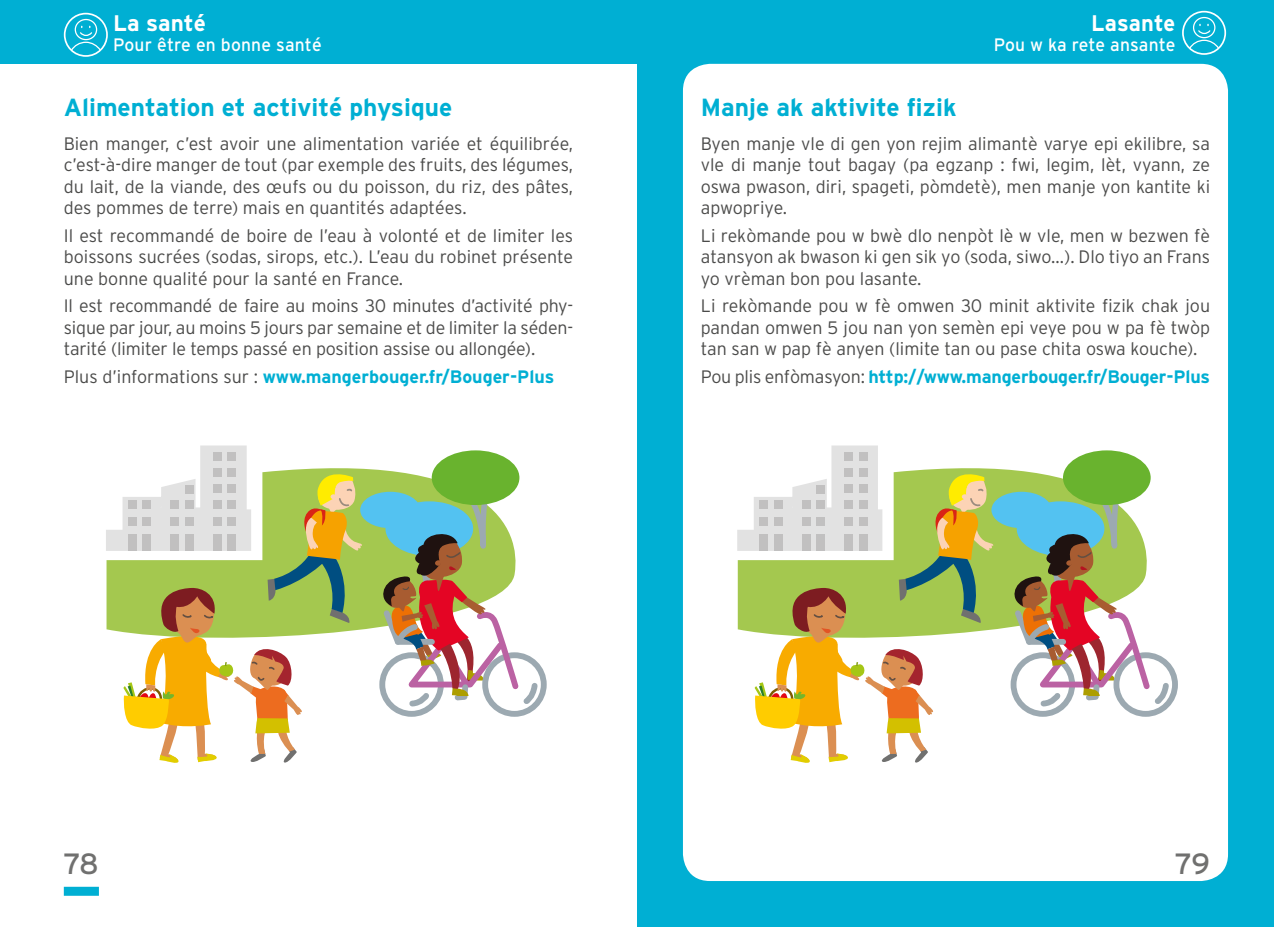
<style>
.page{position:relative;width:1274px;height:927px;background:#fff}
.page>*{position:absolute;margin:0;border:0;box-sizing:border-box;transform-origin:0 0}
.t1{font:29.25px "Interstate";color:#70706f}
.t2{font:700 24.75px "Interstate";color:#00afd3}
.t3{font:700 22.5px "Interstate";color:#fff}
.t4{font:300 18px/21.4px "Interstate";color:#4b4b4a;text-align:justify}
.t5{font:700 18px "Interstate";letter-spacing:-.01em;color:#00afd3}
.t6{font:18px "Interstate";letter-spacing:.01em;color:#fff}
.s1{font-weight:300;color:#4b4b4a}
</style>
<div class="page">
<div style="left:0;top:0;width:1273px;height:64px;background:#00afd3"></div>
<div style="left:637px;top:0;width:636px;height:926px;background:#00afd3"></div>
<div style="left:682px;top:64px;width:545px;height:816px;background:#fff;border-radius:27px"></div>
<div style="left:64px;top:886px;width:35px;height:9px;background:#00afd3"></div>
<div style="left:64px;top:13px;width:44px;height:44px;border:2px solid #fff;border-radius:50%"></div>
<div style="left:75px;top:19px;width:22px;height:21px;border:1px solid #fff;border-radius:50%"></div>
<svg style="left:70px;top:26px;width:32px;height:26px"></svg>
<div style="left:1181px;top:11px;width:44px;height:44px;border:2px solid #fff;border-radius:50%"></div>
<div style="left:1192px;top:17px;width:23px;height:21px;border:1px solid #fff;border-radius:50%"></div>
<svg style="left:1187px;top:24px;width:32px;height:26px"></svg>
<svg style="left:363px;top:450px;width:155px;height:180px;fill:#a4c84f"></svg>
<div style="left:431px;top:450px;width:88px;height:55px;background:#69b32e;border-radius:50%"></div>
<div style="left:360px;top:491px;width:60px;height:37px;background:#53c2f1;border-radius:50%"></div>
<div style="left:482px;top:652px;width:64px;height:64px;border:6px solid #9ca9b1;border-radius:50%"></div>
<svg style="left:378px;top:471px;width:163px;height:246px"></svg>
<svg style="left:106px;top:445px;width:257px;height:318px"></svg>
<svg style="left:993px;top:450px;width:157px;height:180px;fill:#a4c84f"></svg>
<div style="left:1062px;top:450px;width:88px;height:55px;background:#69b32e;border-radius:50%"></div>
<div style="left:991px;top:491px;width:60px;height:37px;background:#53c2f1;border-radius:50%"></div>
<div style="left:1113px;top:652px;width:64px;height:64px;border:6px solid #9ca9b1;border-radius:50%"></div>
<svg style="left:1009px;top:471px;width:163px;height:246px"></svg>
<svg style="left:737px;top:445px;width:256px;height:318px"></svg>
<p class="t3" style="left:113px;top:10px;width:94px">La santé</p>
<p class="t6" style="left:113px;top:35px;width:210px">Pour être en bonne santé</p>
<h2 class="t2" style="left:64px;top:93px;width:390px">Alimentation et activité physique</h2>
<p class="t4" style="left:64px;top:133px;width:510px">Bien manger, c’est avoir une alimentation variée et équilibrée, c’est-à-dire manger de tout (par exemple des fruits, des légumes, du lait, de la viande, des œufs ou du poisson, du riz, des pâtes, des pommes de terre) mais en quantités adaptées.</p>
<p class="t4" style="left:64px;top:224px;width:510px">Il est recommandé de boire de l’eau à volonté et de limiter les boissons sucrées (sodas, sirops, etc.). L’eau du robinet présente une bonne qualité pour la santé en France.</p>
<p class="t4" style="left:64px;top:295px;width:510px">Il est recommandé de faire au moins 30 minutes d’activité phy&shy;sique par jour, au moins 5 jours par semaine et de limiter la séden&shy;tarité (limiter le temps passé en position assise ou allongée).</p>
<p class="t5" style="left:64px;top:366px;width:492px"><span class="s1">Plus d’informations sur :</span> www.mangerbouger.fr/Bouger-Plus</p>
<p class="t3" style="left:1090px;top:10px;width:86px">Lasante</p>
<p class="t6" style="left:993px;top:35px;width:183px">Pou w ka rete ansante</p>
<h2 class="t2" style="left:700px;top:93px;width:257px">Manje ak aktivite fizik</h2>
<p class="t4" style="left:700px;top:133px;width:510px">Byen manje vle di gen yon rejim alimantè varye epi ekilibre, sa vle di manje tout bagay (pa egzanp : fwi, legim, lèt, vyann, ze oswa pwason, diri, spageti, pòmdetè), men manje yon kantite ki apwopriye.</p>
<p class="t4" style="left:700px;top:224px;width:510px">Li rekòmande pou w bwè dlo nenpòt lè w vle, men w bezwen fè atansyon ak bwason ki gen sik yo (soda, siwo...). Dlo tiyo an Frans yo vrèman bon pou lasante.</p>
<p class="t4" style="left:700px;top:295px;width:510px">Li rekòmande pou w fè omwen 30 minit aktivite fizik chak jou pandan omwen 5 jou nan yon semèn epi veye pou w pa fè twòp tan san w pap fè anyen (limite tan ou pase chita oswa kouche).</p>
<p class="t5" style="left:700px;top:366px;width:510px"><span class="s1">Pou plis enfòmasyon:</span> http://www.mangerbouger.fr/Bouger-Plus</p>
<h1 class="t1" style="left:64px;top:846px;width:37px">78</h1>
<h1 class="t1" style="left:1174px;top:846px;width:36px">79</h1>
</div>
